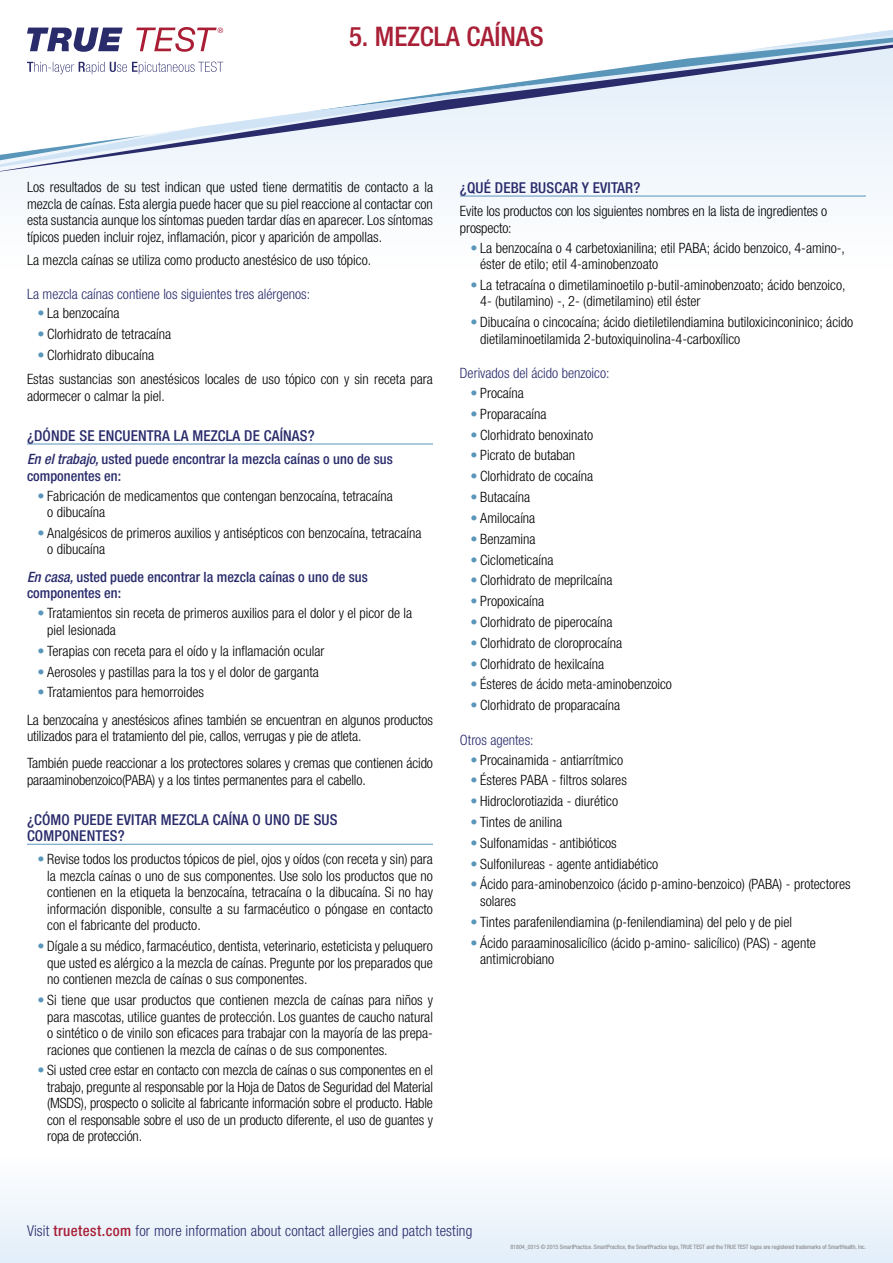
<style>
.page{position:relative;width:893px;height:1263px;background:#fff}
.page>*{position:absolute;margin:0;border:0;box-sizing:border-box;transform-origin:0 0}
.Top_Headline-Spanish{font:500 condensed 27px "Helvetica Neue";color:#a81f36}
.underlined_question{font:500 condensed 15px/16.5px "Helvetica Neue";letter-spacing:.01em;color:#292b6b}
.t1{font:300 condensed 15px "Helvetica Neue";letter-spacing:.01em;color:#292b6b}
.LIST_bullets-Spanish{font:300 condensed 14.25px/16.5px "Helvetica Neue";color:#000}
.BODY____03125_above{font:300 condensed 14.25px/16.5px "Helvetica Neue";color:#000;text-align:justify}
.body__0625_above_lef{font:300 condensed 14.25px/16.5px "Helvetica Neue";letter-spacing:-.01em;color:#000}
.Blue__125_above-Span{font:300 condensed 14.25px "Helvetica Neue";color:#292b6b}
.body___0_above___LEF{font:300 condensed 14.25px/16.5px "Helvetica Neue";letter-spacing:-.01em;color:#000}
.trabajo_subhead-0_ab{font:500 condensed 14.25px/16.5px "Helvetica Neue";color:#292b6b}
.casa_subhead{font:500 condensed 14.25px/16.5px "Helvetica Neue";color:#292b6b}
.t2{font:condensed 6px "Helvetica Neue";color:#808080}
.s1{color:#5a96ba}
.s2{font-style:italic}
.s3{font-weight:500;color:#a81f36}
</style>
<div class="page">
<div style="left:0;top:172px;width:893px;height:24px;background:#f3f8fc"></div>
<div style="left:0;top:167px;width:893px;height:5px;background:#f1f7fc"></div>
<div style="left:0;top:1155px;width:893px;height:108px;background:linear-gradient(to right,#f0f6fc,#f0f6fc)"></div>
<svg style="left:0;top:27px;width:893px;height:140px"></svg>
<hr style="left:27px;top:444px;width:406px;height:1px;background:#5a96ba">
<hr style="left:27px;top:844px;width:406px;height:1px;background:#5a96ba">
<hr style="left:460px;top:196px;width:406px;height:1px;background:#5a96ba">
<p class="Top_Headline-Spanish" style="left:349px;top:21px;width:196px">5. MEZCLA CAÍNAS</p>
<p class="BODY____03125_above" style="left:27px;top:179px;width:408px">Los resultados de su test indican que usted tiene dermatitis de contacto a la mezcla de caínas. Esta alergia puede hacer que su piel reaccione al contactar con esta sustancia aunque los síntomas pueden tardar días en aparecer. Los síntomas típicos pueden incluir rojez, inflamación, picor y aparición de ampollas.</p>
<p class="BODY____03125_above" style="left:27px;top:252px;width:346px">La mezcla caínas se utiliza como producto anestésico de uso tópico.</p>
<p class="Blue__125_above-Span" style="left:27px;top:285px;width:285px">La mezcla caínas contiene los siguientes tres alérgenos:</p>
<p class="LIST_bullets-Spanish" style="left:38px;top:305px;width:83px"><span class="s1">•</span> La benzocaína</p>
<p class="LIST_bullets-Spanish" style="left:38px;top:326px;width:135px"><span class="s1">•</span> Clorhidrato de tetracaína</p>
<p class="LIST_bullets-Spanish" style="left:38px;top:347px;width:118px"><span class="s1">•</span> Clorhidrato dibucaína</p>
<p class="BODY____03125_above" style="left:27px;top:371px;width:407px">Estas sustancias son anestésicos locales de uso tópico con y sin receta para adormecer o calmar la piel.</p>
<p class="underlined_question" style="left:27px;top:427px;width:289px">¿DÓNDE SE ENCUENTRA LA MEZCLA DE CAÍNAS?</p>
<p class="trabajo_subhead-0_ab" style="left:27px;top:451px;width:367px"><span class="s2">En el trabajo,</span> usted puede encontrar la mezcla caínas o uno de sus componentes en:</p>
<p class="LIST_bullets-Spanish" style="left:47px;top:487px;width:347px;text-indent:-10px"><span class="s1">•</span> Fabricación de medicamentos que contengan benzocaína, tetracaína o dibucaína</p>
<p class="LIST_bullets-Spanish" style="left:47px;top:524px;width:376px;text-indent:-10px"><span class="s1">•</span> Analgésicos de primeros auxilios y antisépticos con benzocaína, tetracaína o dibucaína</p>
<p class="casa_subhead" style="left:27px;top:568px;width:342px"><span class="s2">En casa,</span> usted puede encontrar la mezcla caínas o uno de sus componentes en:</p>
<p class="LIST_bullets-Spanish" style="left:47px;top:605px;width:366px;text-indent:-10px"><span class="s1">•</span> Tratamientos sin receta de primeros auxilios para el dolor y el picor de la piel lesionada</p>
<p class="LIST_bullets-Spanish" style="left:38px;top:642px;width:288px"><span class="s1">•</span> Terapias con receta para el oído y la inflamación ocular</p>
<p class="LIST_bullets-Spanish" style="left:38px;top:663px;width:283px"><span class="s1">•</span> Aerosoles y pastillas para la tos y el dolor de garganta</p>
<p class="LIST_bullets-Spanish" style="left:38px;top:684px;width:168px"><span class="s1">•</span> Tratamientos para hemorroides</p>
<p class="body__0625_above_lef" style="left:27px;top:711px;width:407px">La benzocaína y anestésicos afines también se encuentran en algunos productos utilizados para el tratamiento del pie, callos, verrugas y pie de atleta.</p>
<p class="body__0625_above_lef" style="left:27px;top:755px;width:407px">También puede reaccionar a los protectores solares y cremas que contienen ácido paraaminobenzoico(PABA) y a los tintes permanentes para el cabello.</p>
<p class="underlined_question" style="left:27px;top:811px;width:312px">¿CÓMO PUEDE EVITAR MEZCLA CAÍNA O UNO DE SUS<br>COMPONENTES?</p>
<p class="LIST_bullets-Spanish" style="left:47px;top:851px;width:387px;text-align:justify;text-indent:-10px"><span class="s1">•</span> Revise todos los productos tópicos de piel, ojos y oídos (con receta y sin) para la mezcla caínas o uno de sus componentes. Use solo los productos que no contienen en la etiqueta la benzocaína, tetracaína o la dibucaína. Si no hay información disponible, consulte a su farmacéutico o póngase en contacto con el fabricante del producto.</p>
<p class="LIST_bullets-Spanish" style="left:47px;top:938px;width:387px;text-align:justify;text-indent:-10px"><span class="s1">•</span> Dígale a su médico, farmacéutico, dentista, veterinario, esteticista y peluquero que usted es alérgico a la mezcla de caínas. Pregunte por los preparados que no contienen mezcla de caínas o sus componentes.</p>
<p class="LIST_bullets-Spanish" style="left:47px;top:992px;width:387px;text-align:justify;text-indent:-10px"><span class="s1">•</span> Si tiene que usar productos que contienen mezcla de caínas para niños y para mascotas, utilice guantes de protección. Los guantes de caucho natural o sintético o de vinilo son eficaces para trabajar con la mayoría de las prepa&shy;raciones que contienen la mezcla de caínas o de sus componentes.</p>
<p class="LIST_bullets-Spanish" style="left:47px;top:1062px;width:387px;text-align:justify;text-indent:-10px"><span class="s1">•</span> Si usted cree estar en contacto con mezcla de caínas o sus componentes en el trabajo, pregunte al responsable por la Hoja de Datos de Seguridad del Material (MSDS), prospecto o solicite al fabricante información sobre el producto. Hable con el responsable sobre el uso de un producto diferente, el uso de guantes y ropa de protección.</p>
<p class="underlined_question" style="left:460px;top:179px;width:182px">¿QUÉ DEBE BUSCAR Y EVITAR?</p>
<p class="body___0_above___LEF" style="left:460px;top:203px;width:369px">Evite los productos con los siguientes nombres en la lista de ingredientes o prospecto:</p>
<p class="LIST_bullets-Spanish" style="left:480px;top:239px;width:366px;text-indent:-10px"><span class="s1">•</span> La benzocaína o 4 carbetoxianilina; etil PABA; ácido benzoico, 4-amino-, éster de etilo; etil 4-aminobenzoato</p>
<p class="LIST_bullets-Spanish" style="left:480px;top:277px;width:367px;text-indent:-10px"><span class="s1">•</span> La tetracaína o dimetilaminoetilo p-butil-aminobenzoato; ácido benzoico,<br>4- (butilamino) -, 2- (dimetilamino) etil éster</p>
<p class="LIST_bullets-Spanish" style="left:480px;top:314px;width:374px;text-indent:-10px"><span class="s1">•</span> Dibucaína o cincocaína; ácido dietiletilendiamina butiloxicinconinico; ácido dietilaminoetilamida 2-butoxiquinolina-4-carboxílico</p>
<p class="Blue__125_above-Span" style="left:460px;top:365px;width:151px">Derivados del ácido benzoico:</p>
<p class="LIST_bullets-Spanish" style="left:470px;top:385px;width:55px"><span class="s1">•</span> Procaína</p>
<p class="LIST_bullets-Spanish" style="left:470px;top:405px;width:77px"><span class="s1">•</span> Proparacaína</p>
<p class="LIST_bullets-Spanish" style="left:470px;top:426px;width:124px"><span class="s1">•</span> Clorhidrato benoxinato</p>
<p class="LIST_bullets-Spanish" style="left:470px;top:447px;width:106px"><span class="s1">•</span> Picrato de butaban</p>
<p class="LIST_bullets-Spanish" style="left:470px;top:468px;width:124px"><span class="s1">•</span> Clorhidrato de cocaína</p>
<p class="LIST_bullets-Spanish" style="left:470px;top:489px;width:61px"><span class="s1">•</span> Butacaína</p>
<p class="LIST_bullets-Spanish" style="left:470px;top:509px;width:66px"><span class="s1">•</span> Amilocaína</p>
<p class="LIST_bullets-Spanish" style="left:470px;top:530px;width:67px"><span class="s1">•</span> Benzamina</p>
<p class="LIST_bullets-Spanish" style="left:470px;top:551px;width:85px"><span class="s1">•</span> Ciclometicaína</p>
<p class="LIST_bullets-Spanish" style="left:470px;top:572px;width:144px"><span class="s1">•</span> Clorhidrato de meprilcaína</p>
<p class="LIST_bullets-Spanish" style="left:470px;top:593px;width:75px"><span class="s1">•</span> Propoxicaína</p>
<p class="LIST_bullets-Spanish" style="left:470px;top:614px;width:144px"><span class="s1">•</span> Clorhidrato de piperocaína</p>
<p class="LIST_bullets-Spanish" style="left:470px;top:634px;width:153px"><span class="s1">•</span> Clorhidrato de cloroprocaína</p>
<p class="LIST_bullets-Spanish" style="left:470px;top:655px;width:135px"><span class="s1">•</span> Clorhidrato de hexilcaína</p>
<p class="LIST_bullets-Spanish" style="left:470px;top:676px;width:203px"><span class="s1">•</span> Ésteres de ácido meta-aminobenzoico</p>
<p class="LIST_bullets-Spanish" style="left:470px;top:697px;width:151px"><span class="s1">•</span> Clorhidrato de proparacaína</p>
<p class="Blue__125_above-Span" style="left:460px;top:731px;width:75px">Otros agentes:</p>
<p class="LIST_bullets-Spanish" style="left:470px;top:751px;width:154px"><span class="s1">•</span> Procainamida - antiarrítmico</p>
<p class="LIST_bullets-Spanish" style="left:470px;top:772px;width:158px"><span class="s1">•</span> Ésteres PABA - filtros solares</p>
<p class="LIST_bullets-Spanish" style="left:470px;top:793px;width:149px"><span class="s1">•</span> Hidroclorotiazida - diurético</p>
<p class="LIST_bullets-Spanish" style="left:470px;top:813px;width:93px"><span class="s1">•</span> Tintes de anilina</p>
<p class="LIST_bullets-Spanish" style="left:470px;top:834px;width:148px"><span class="s1">•</span> Sulfonamidas - antibióticos</p>
<p class="LIST_bullets-Spanish" style="left:470px;top:855px;width:189px"><span class="s1">•</span> Sulfonilureas - agente antidiabético</p>
<p class="LIST_bullets-Spanish" style="left:480px;top:876px;width:372px;text-indent:-10px"><span class="s1">•</span> Ácido para-aminobenzoico (ácido p-amino-benzoico) (PABA) - protectores solares</p>
<p class="LIST_bullets-Spanish" style="left:470px;top:913px;width:323px"><span class="s1">•</span> Tintes parafenilendiamina (p-fenilendiamina) del pelo y de piel</p>
<p class="LIST_bullets-Spanish" style="left:480px;top:934px;width:337px;text-indent:-10px"><span class="s1">•</span> Ácido paraaminosalicílico (ácido p-amino- salicílico) (PAS) - agente antimicrobiano</p>
<p class="t1" style="left:27px;top:1222px;width:447px">Visit <span class="s3">truetest.com</span> for more information about contact allergies and patch testing</p>
<p class="t2" style="left:510px;top:1244px;width:357px">81804_0315 © 2015 SmartPractice. SmartPractice, the SmartPractice logo, TRUE TEST and the TRUE TEST logos are registered trademarks of SmartHealth, Inc.</p>
</div>
